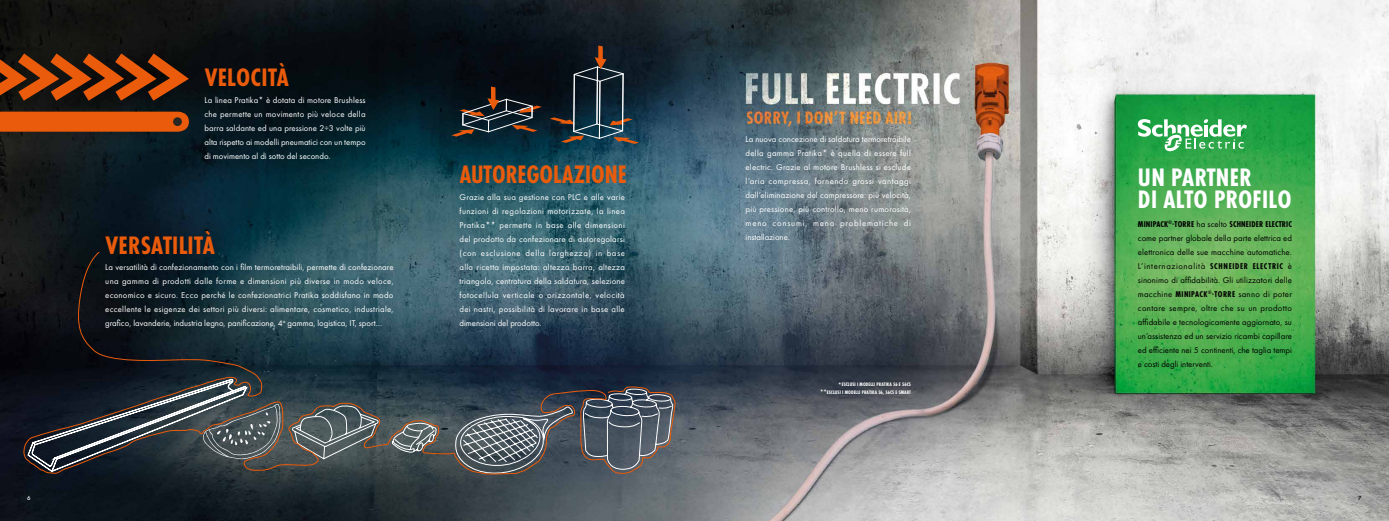
<style>
.page{position:relative;width:1389px;height:521px;background:#fff}
.page>*{position:absolute;margin:0;border:0;box-sizing:border-box;transform-origin:0 0}
.t1{font:700 26.25px/21.9px "Futura PT Cond";letter-spacing:.01em;color:#fff}
.t2{font:700 26.25px "Futura PT Cond";color:#ea5b0b}
.t3{font:700 26.25px "Futura PT Cond";color:#ea5b0b;scale:.96 1}
.t4{font:8.75px/14px "Futura PT";color:#fff;text-align:justify}
.t5{font:8.75px/14px "Futura PT";color:#000;text-align:justify}
.t6{font:700 8.75px "Futura PT Cond";letter-spacing:.015em;color:#000}
.t7{font:500 6.12px "Futura PT";color:#fff}
.t8{font:500 6.12px "Futura PT";color:#000}
.t9{font:700 5.25px/7.9px "Futura PT Cond";letter-spacing:.01em;color:#fff;text-align:right}
.s1{font-size:7.88px}
.s2{font-family:"Futura PT";font-weight:400}
.s3{font-family:"Futura PT Cond";font-weight:700}
</style>
<div class="page">
<img style="left:0;top:0;width:1389px;height:521px">
<svg style="left:1138px;top:119px;width:109px;height:33px"></svg>
<svg style="left:0;top:43px;width:198px;height:89px;background:#6f320e"></svg>
<div style="left:173px;top:117px;width:9px;height:9px;background:#282723;border-radius:50%"></div>
<svg style="left:582px;top:0;width:93px;height:251px;background:#2b4c5a"></svg>
<svg style="left:22px;top:251px;width:653px;height:270px;background:#304049"></svg>
<svg style="left:550px;top:46px;width:89px;height:98px;background:#222e37"></svg>
<svg style="left:451px;top:87px;width:91px;height:50px;background:#2a2d2e"></svg>
<h1 class="t2" style="left:205px;top:62px;width:86px">VELOCITÀ</h1>
<p class="t4" style="left:205px;top:93px;width:163px">La linea Pratika* è dotata di motore Brushless che permette un movimento più veloce della barra saldante ed una pressione 2÷3 volte più alta rispetto ai modelli pneumatici con un tempo di movimento al di sotto del secondo.</p>
<h1 class="t2" style="left:105px;top:230px;width:111px">VERSATILITÀ</h1>
<p class="t4" style="left:105px;top:260px;width:290px">La versatilità di confezionamento con i film termoretraibili, permette di confezionare una gamma di prodotti dalle forme e dimensioni più diverse in modo veloce, economico e sicuro. Ecco perché le confezionatrici Pratika soddisfano in modo eccellente le esigenze dei settori più diversi: alimentare, cosmetico, industriale, grafico, lavanderie, industria legno, panificazione, 4<sup>a</sup> gamma, logistica, IT, sport…</p>
<h1 class="t3" style="left:460px;top:160px;width:175px">AUTOREGOLAZIONE</h1>
<p class="t4" style="left:460px;top:190px;width:167px">Grazie alla sua gestione con PLC e alle varie funzioni di regolazioni motorizzate, la linea Pratika** permette in base alle dimensioni del prodotto da confezionare di autoregolarsi (con esclusione della larghezza) in base alla ricetta impostata: altezza barra, altezza triangolo, centratura della saldatura, selezione fotocellula verticale o orizzontale, velocità dei nastri, possibilità di lavorare in base alle dimensioni del prodotto.</p>
<p class="t4" style="left:746px;top:132px;width:167px">La nuova concezione di saldatura termoretraibile della gamma Pratika* è quella di essere full electric. Grazie al motore Brushless si esclude l’aria compressa, fornendo grossi vantaggi dall’eliminazione del compressore: più velocità, più pressione, più controllo, meno rumorosità, meno consumi, meno problematiche di installazione.</p>
<p class="t9" style="left:820px;top:380px;width:92px"><span class="s1">*</span>ESCLUSI I MODELLI PRATIKA 56 E 56CS <span class="s1">**</span>ESCLUSI I MODELLI PRATIKA 56, 56CS E SMART</p>
<h1 class="t1" style="left:1138px;top:167px;width:155px">UN PARTNER<br>DI ALTO PROFILO</h1>
<p class="t6" style="left:1138px;top:219px;width:156px">MINIPACK<sup>®</sup>-TORRE <span class="s2">ha scelto</span> SCHNEIDER ELECTRIC</p>
<p class="t5" style="left:1138px;top:231px;width:156px">come partner globale della parte elettrica ed elettronica delle sue macchine automatiche.<br>L’internazionalità <span class="s3">SCHNEIDER ELECTRIC</span> è sinonimo di affidabilità. Gli utilizzatori delle macchine <span class="s3">MINIPACK</span><sup>®</sup><span class="s3">-TORRE</span> sanno di poter contare sempre, oltre che su un prodotto affidabile e tecnologicamente aggiornato, su un’assistenza ed un servizio ricambi capillare ed efficiente nei 5 continenti, che taglia tempi e costi degli interventi.</p>
<p class="t7" style="left:27px;top:494px;width:5px">6</p>
<p class="t8" style="left:1358px;top:494px;width:5px">7</p>
</div>
